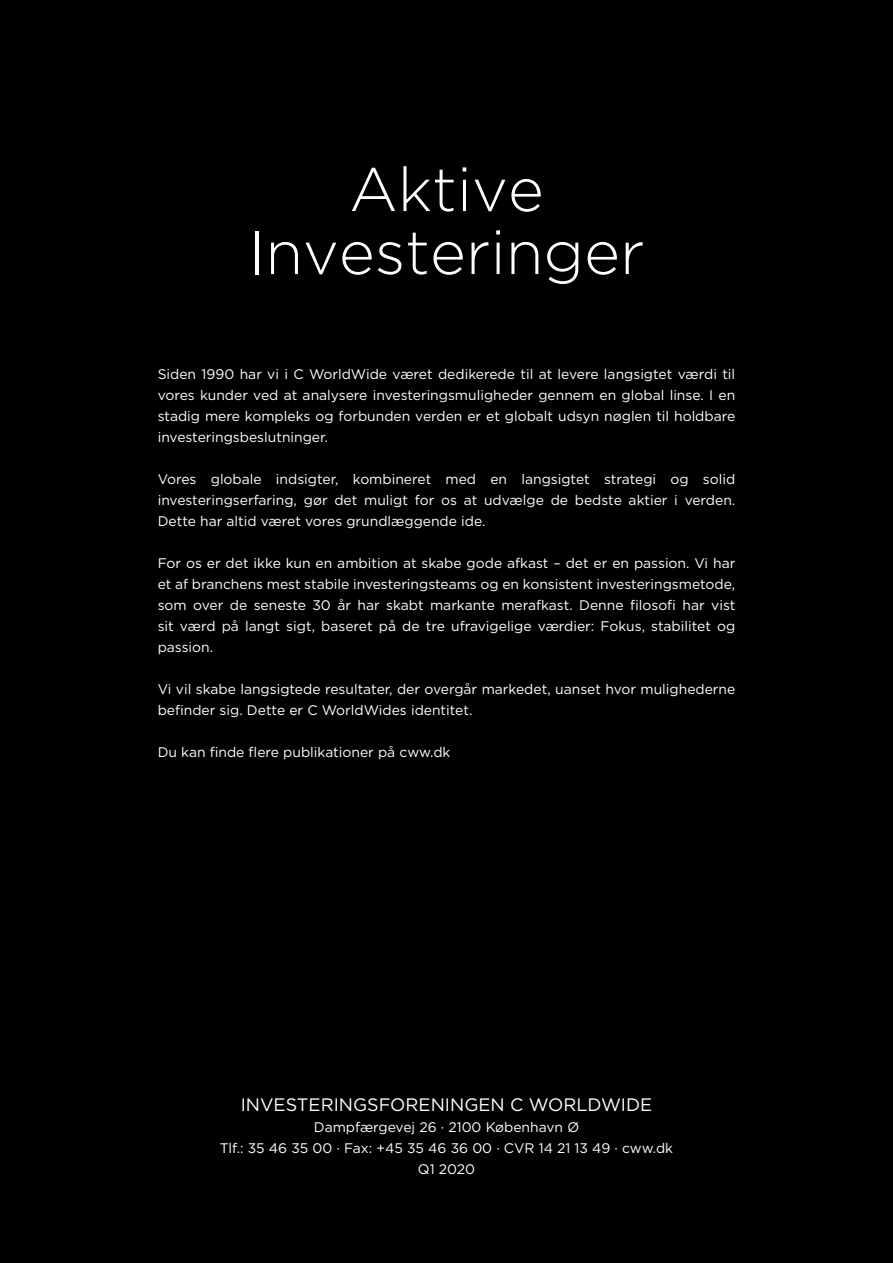
<style>
.page{position:relative;width:893px;height:1263px;background:#000}
.page>*{position:absolute;margin:0;border:0;box-sizing:border-box;transform-origin:0 0}
.t1{font:300 61.5px/63px "Gotham";color:#fff;text-align:center}
.t2{font:18px "Gotham";color:#fff}
.t3{font:13.8px/21px "Gotham";color:#fff;text-align:justify}
</style>
<div class="page">
<h1 class="t1" style="left:248px;top:156px;width:398px">Aktive<br>Investeringer</h1>
<p class="t3" style="left:158px;top:363px;width:579px">Siden 1990 har vi i C WorldWide været dedikerede til at levere langsigtet værdi til vores kunder ved at analysere investeringsmuligheder gennem en global linse. I en stadig mere kompleks og forbunden verden er et globalt udsyn nøglen til holdbare investeringsbeslutninger.</p>
<p class="t3" style="left:158px;top:468px;width:579px">Vores globale indsigter, kombineret med en langsigtet strategi og solid investeringserfaring, gør det muligt for os at udvælge de bedste aktier i verden.<br>Dette har altid været vores grundlæggende ide.</p>
<p class="t3" style="left:158px;top:552px;width:579px">For os er det ikke kun en ambition at skabe gode afkast – det er en passion. Vi har et af branchens mest stabile investeringsteams og en konsistent investeringsmetode, som over de seneste 30 år har skabt markante merafkast. Denne filosofi har vist sit værd på langt sigt, baseret på de tre ufravigelige værdier: Fokus, stabilitet og passion.</p>
<p class="t3" style="left:158px;top:678px;width:579px">Vi vil skabe langsigtede resultater, der overgår markedet, uanset hvor mulighederne befinder sig. Dette er C WorldWides identitet.</p>
<p class="t3" style="left:158px;top:741px;width:294px">Du kan finde flere publikationer på cww.dk</p>
<h2 class="t2" style="left:241px;top:1093px;width:413px">INVESTERINGSFORENINGEN C WORLDWIDE</h2>
<p class="t3" style="left:220px;top:1116px;width:455px;text-align:center">Dampfærgevej 26 · 2100 København Ø<br>Tlf.: 35 46 35 00 · Fax: +45 35 46 36 00 · CVR 14 21 13 49 · cww.dk<br>Q1 2020</p>
</div>
